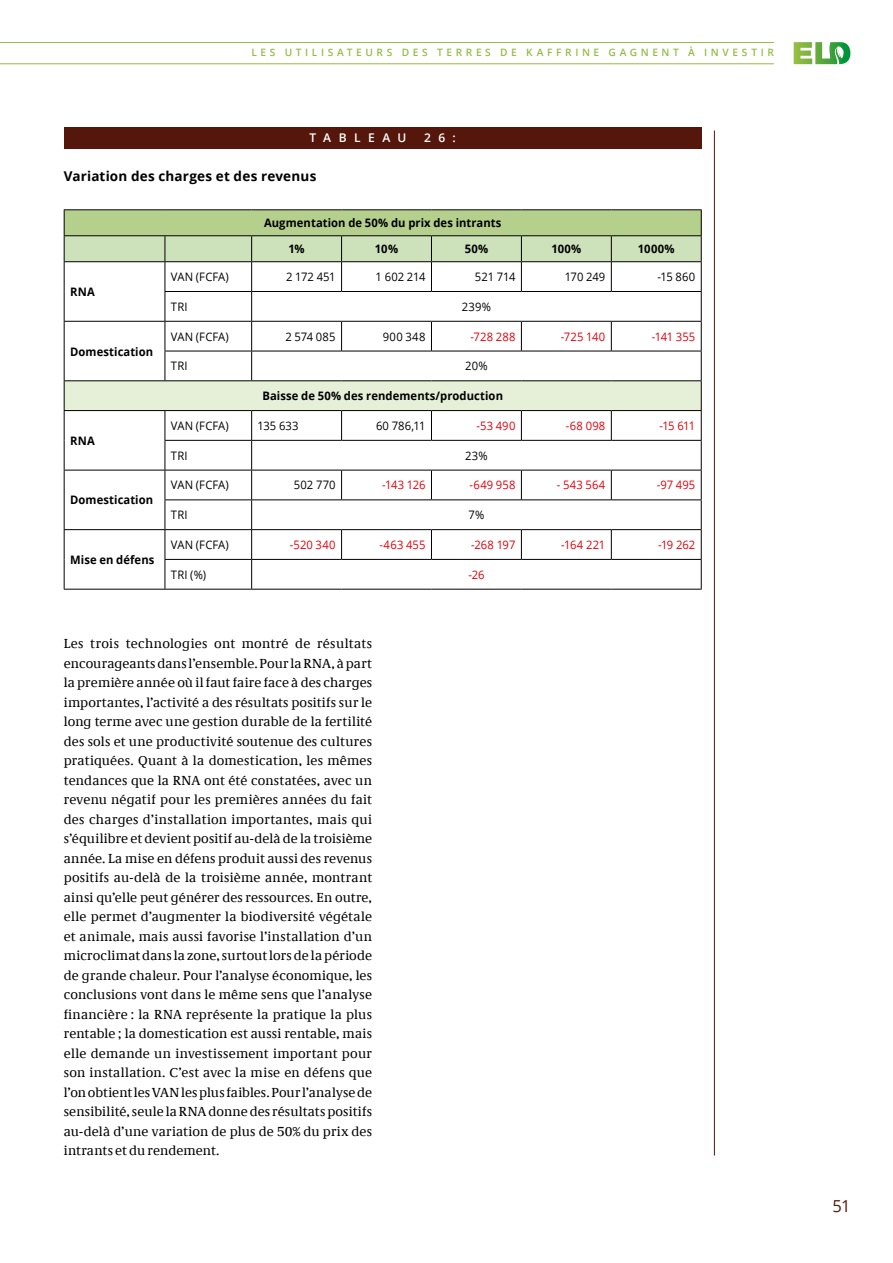
<style>
.page{position:relative;width:893px;height:1263px;background:#fff}
.page>*{position:absolute;margin:0;border:0;box-sizing:border-box;transform-origin:0 0}
.t1{font:16.5px "Open Sans";color:#55170b}
.t2{font:13.5px/19.5px "Neue Demos";letter-spacing:.01em;color:#000;text-align:justify}
.t3{font:700 13.5px "Open Sans";letter-spacing:.015em;color:#000}
.t4{font:600 12px "Open Sans";letter-spacing:.615em;color:#fff}
.t5{font:11.7px "Open Sans";letter-spacing:.01em;color:#000;scale:.96 1}
.t6{font:700 11.7px "Open Sans";letter-spacing:.005em;color:#000;scale:.96 1}
.t7{font:11.7px "Open Sans";letter-spacing:.005em;color:#e3000b;scale:.96 1}
.t8{font:600 10.2px "Open Sans";letter-spacing:.355em;color:#93bd45}
</style>
<div class="page">
<hr style="left:0;top:42px;width:774px;height:1px;background:#93bd45">
<hr style="left:0;top:63px;width:774px;height:1px;background:#93bd45">
<svg style="left:793px;top:42px;width:58px;height:23px"></svg>
<hr style="left:714px;top:131px;width:1px;height:1024px;background:#55170b">
<div style="left:64px;top:128px;width:638px;height:21px;background:#55170b"></div>
<hr style="left:64px;top:209px;width:101px;height:1px;background:#000">
<hr style="left:165px;top:209px;width:87px;height:1px;background:#000">
<hr style="left:252px;top:209px;width:90px;height:1px;background:#000">
<hr style="left:342px;top:209px;width:89px;height:1px;background:#000">
<hr style="left:431px;top:209px;width:90px;height:1px;background:#000">
<hr style="left:521px;top:209px;width:90px;height:1px;background:#000">
<hr style="left:611px;top:209px;width:91px;height:1px;background:#000">
<hr style="left:64px;top:589px;width:101px;height:1px;background:#000">
<svg style="left:64px;top:210px;width:638px;height:379px"></svg>
<hr style="left:165px;top:589px;width:87px;height:1px;background:#000">
<hr style="left:252px;top:589px;width:90px;height:1px;background:#000">
<hr style="left:342px;top:589px;width:89px;height:1px;background:#000">
<hr style="left:431px;top:589px;width:90px;height:1px;background:#000">
<hr style="left:521px;top:589px;width:90px;height:1px;background:#000">
<hr style="left:611px;top:589px;width:91px;height:1px;background:#000">
<p class="t8" style="left:251px;top:45px;width:524px">LES UTILISATEURS DES TERRES DE KAFFRINE GAGNENT À INVESTIR</p>
<p class="t4" style="left:310px;top:129px;width:98px">TABLEAU</p>
<p class="t4" style="left:424px;top:129px;width:33px">26:</p>
<p class="t3" style="left:64px;top:166px;width:254px">Variation des charges et des revenus</p>
<p class="t6" style="left:264px;top:215px;width:249px">Augmentation de 50% du prix des intrants</p>
<p class="t6" style="left:288px;top:241px;width:18px">1%</p>
<p class="t6" style="left:375px;top:241px;width:26px">10%</p>
<p class="t6" style="left:465px;top:241px;width:26px">50%</p>
<p class="t6" style="left:551px;top:241px;width:33px">100%</p>
<p class="t6" style="left:638px;top:241px;width:40px">1000%</p>
<p class="t6" style="left:70px;top:283px;width:27px">RNA</p>
<p class="t5" style="left:171px;top:269px;width:62px">VAN (FCFA)</p>
<p class="t5" style="left:286px;top:269px;width:53px">2 172 451</p>
<p class="t5" style="left:376px;top:269px;width:53px">1 602 214</p>
<p class="t5" style="left:475px;top:269px;width:44px">521 714</p>
<p class="t5" style="left:565px;top:269px;width:44px">170 249</p>
<p class="t5" style="left:658px;top:269px;width:41px">-15 860</p>
<p class="t5" style="left:171px;top:299px;width:19px">TRI</p>
<p class="t5" style="left:462px;top:299px;width:32px">239%</p>
<p class="t6" style="left:70px;top:343px;width:88px">Domestication</p>
<p class="t6" style="left:70px;top:432px;width:27px">RNA</p>
<p class="t6" style="left:70px;top:492px;width:88px">Domestication</p>
<p class="t6" style="left:70px;top:551px;width:89px">Mise en défens</p>
<p class="t5" style="left:171px;top:328px;width:62px">VAN (FCFA)</p>
<p class="t5" style="left:285px;top:328px;width:54px">2 574 085</p>
<p class="t5" style="left:383px;top:328px;width:46px">900 348</p>
<p class="t7" style="left:470px;top:328px;width:48px">-728 288</p>
<p class="t7" style="left:561px;top:328px;width:48px">-725 140</p>
<p class="t7" style="left:652px;top:328px;width:47px">-141 355</p>
<p class="t5" style="left:171px;top:358px;width:19px">TRI</p>
<p class="t5" style="left:465px;top:358px;width:25px">20%</p>
<p class="t6" style="left:262px;top:388px;width:252px">Baisse de 50% des rendements/production</p>
<p class="t5" style="left:171px;top:418px;width:62px">VAN (FCFA)</p>
<p class="t5" style="left:258px;top:418px;width:44px">135 633</p>
<p class="t5" style="left:376px;top:418px;width:53px">60 786,11</p>
<p class="t7" style="left:477px;top:418px;width:42px">-53 490</p>
<p class="t7" style="left:566px;top:418px;width:43px">-68 098</p>
<p class="t7" style="left:659px;top:418px;width:39px">-15 611</p>
<p class="t5" style="left:171px;top:447px;width:19px">TRI</p>
<p class="t5" style="left:465px;top:447px;width:25px">23%</p>
<p class="t5" style="left:171px;top:477px;width:62px">VAN (FCFA)</p>
<p class="t5" style="left:294px;top:477px;width:45px">502 770</p>
<p class="t7" style="left:382px;top:477px;width:47px">-143 126</p>
<p class="t7" style="left:469px;top:477px;width:49px">-649 958</p>
<p class="t7" style="left:557px;top:477px;width:52px">- 543 564</p>
<p class="t7" style="left:657px;top:477px;width:42px">-97 495</p>
<p class="t5" style="left:171px;top:507px;width:19px">TRI</p>
<p class="t5" style="left:469px;top:507px;width:18px">7%</p>
<p class="t5" style="left:171px;top:537px;width:62px">VAN (FCFA)</p>
<p class="t7" style="left:290px;top:537px;width:49px">-520 340</p>
<p class="t7" style="left:379px;top:537px;width:49px">-463 455</p>
<p class="t7" style="left:471px;top:537px;width:48px">-268 197</p>
<p class="t7" style="left:561px;top:537px;width:48px">-164 221</p>
<p class="t7" style="left:658px;top:537px;width:40px">-19 262</p>
<p class="t5" style="left:171px;top:566px;width:38px">TRI (%)</p>
<p class="t7" style="left:468px;top:566px;width:18px">-26</p>
<p class="t2" style="left:64px;top:634px;width:310px">Les trois technologies ont montré de résultats encourageants dans l’ensemble. Pour la RNA, à part la première année où il faut faire face à des charges importantes, l’activité a des résultats positifs sur le long terme avec une gestion durable de la fertilité des sols et une productivité soutenue des cultures pratiquées. Quant à la domestication, les mêmes tendances que la RNA ont été constatées, avec un revenu négatif pour les premières années du fait des charges d’installation importantes, mais qui s’équilibre et devient positif au-delà de la troisième année. La mise en défens produit aussi des revenus positifs au-delà de la troisième année, montrant ainsi qu’elle peut générer des ressources. En outre, elle permet d’augmenter la biodiversité végétale et animale, mais aussi favorise l’installation d’un microclimat dans la zone, surtout lors de la période de grande chaleur. Pour l’analyse économique, les conclusions vont dans le même sens que l’analyse financière : la RNA représente la pratique la plus rentable ; la domestication est aussi rentable, mais elle demande un investissement important pour son installation. C’est avec la mise en défens que l’on obtient les VAN les plus faibles. Pour l’analyse de sensibilité, seule la RNA donne des résultats positifs au-delà d’une variation de plus de 50% du prix des intrants et du rendement.</p>
<p class="t1" style="left:832px;top:1194px;width:20px">51</p>
</div>
